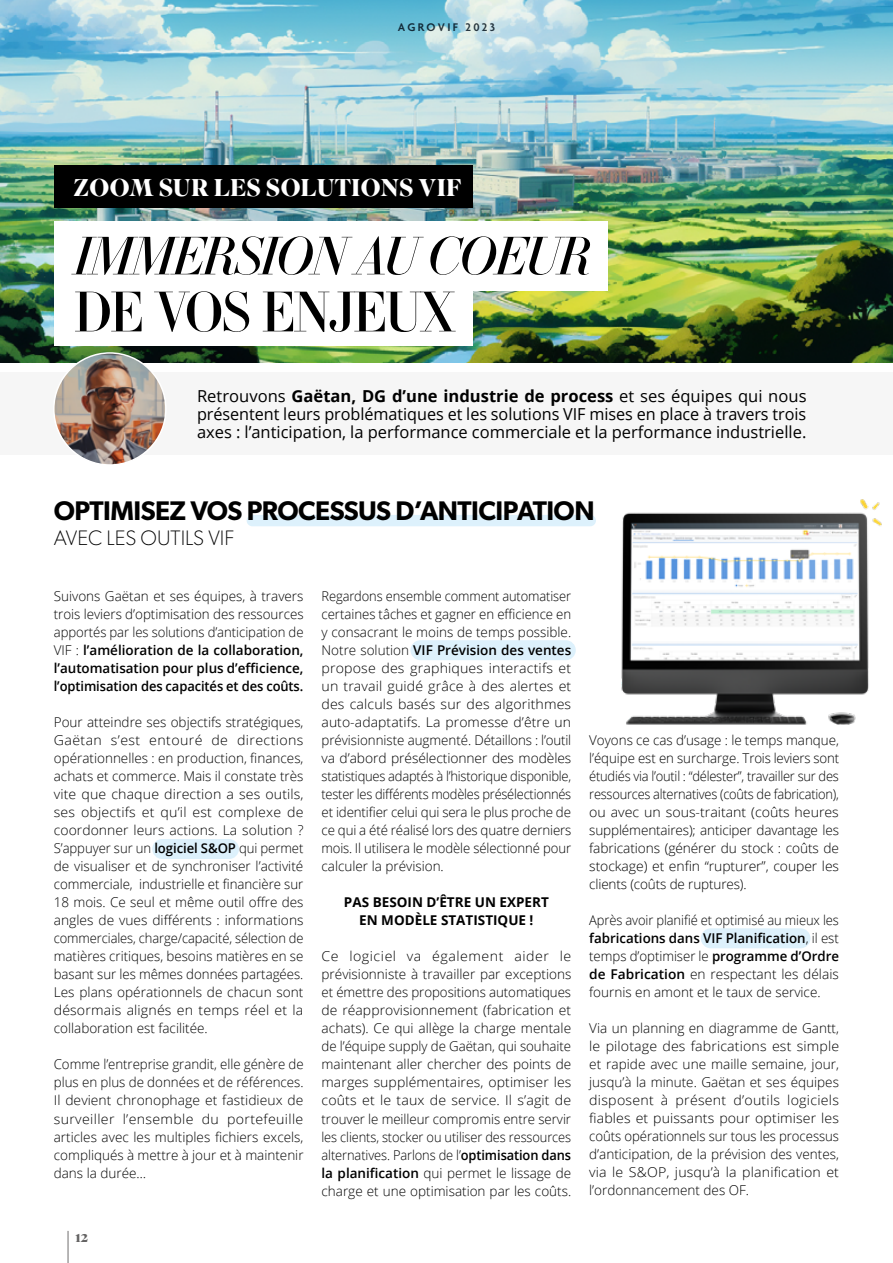
<style>
.page{position:relative;width:893px;height:1263px;background:#fff}
.page>*{position:absolute;margin:0;border:0;box-sizing:border-box;transform-origin:0 0}
.t1{font:54px "Essonnes Headline";letter-spacing:-.05em;color:#000}
.t2{font:italic 51px "Essonnes Headline";letter-spacing:-.05em;color:#000}
.t3{font:600 27px "Gibson";letter-spacing:-.02em;color:#000}
.t4{font:700 24.15px "Superior Title";letter-spacing:.005em;color:#fff}
.t5{font:100 21px "Gibson";color:#000}
.t6{font:16.5px/18px "Open Sans";color:#000;text-align:justify}
.t7{font:700 15px "Superior Title";color:#646363}
.t8{font:300 13.5px/18px "Open Sans";color:#000;text-align:justify}
.t9{font:300 13.5px/18px "Open Sans";color:#000;text-align:justify;scale:.95 1}
.t10{font:300 13.5px/18px "Open Sans";color:#000;text-align:justify;scale:1.05 1}
.t11{font:300 13.5px/18px "Open Sans";color:#000;text-align:justify;scale:.96 1}
.t12{font:700 13.5px/18px "Open Sans";color:#000;text-align:center}
.t13{font:600 12px "Agenda";letter-spacing:.2em;color:#2e3b45}
.s1{font-weight:700}
.s2{font-weight:600}
</style>
<div class="page">
<hr style="left:68px;top:1231px;width:1px;height:32px;background:#706f6f">
<div style="left:0;top:372px;width:893px;height:82px;background:#f6f6f6"></div>
<img style="left:0;top:0;width:893px;height:362px">
<div style="left:54px;top:221px;width:554px;height:69px;background:#fff"></div>
<div style="left:54px;top:166px;width:419px;height:42px;background:#000"></div>
<img style="left:621px;top:499px;width:261px;height:226px">
<div style="left:54px;top:276px;width:419px;height:69px;background:#fff"></div>
<img style="left:54px;top:353px;width:112px;height:112px;border-radius:56px">
<div style="left:53px;top:352px;width:114px;height:114px;border:2px solid #fff;border-radius:50%"></div>
<hr style="left:892px;top:809px;width:1px;height:454px;background:#2f3b45">
<div style="left:701px;top:928px;width:109px;height:20px;background:#ddf1fc;border-radius:10px"></div>
<div style="left:152px;top:839px;width:87px;height:20px;background:#ddf1fc;border-radius:10px"></div>
<div style="left:410px;top:640px;width:166px;height:20px;background:#ddf1fc;border-radius:10px"></div>
<div style="left:247px;top:515px;width:349px;height:11px;background:#ddf1fc;border-radius:6px"></div>
<p class="t13" style="left:398px;top:20px;width:99px">AGROVIF 2023</p>
<h3 class="t4" style="left:74px;top:172px;width:390px">ZOOM SUR LES SOLUTIONS VIF</h3>
<h2 class="t2" style="left:73px;top:219px;width:520px">IMMERSION AU COEUR</h2>
<h1 class="t1" style="left:73px;top:274px;width:384px">DE VOS ENJEUX</h1>
<p class="t6" style="left:197px;top:386px;width:611px">Retrouvons <span class="s1">Gaëtan, DG d’une industrie de process</span> et ses équipes qui nous présentent leurs problématiques et les solutions VIF mises en place à travers trois axes : l’anticipation, la performance commerciale et la performance industrielle.</p>
<h3 class="t3" style="left:54px;top:494px;width:542px">OPTIMISEZ VOS PROCESSUS D’ANTICIPATION</h3>
<h3 class="t5" style="left:54px;top:525px;width:182px">AVEC LES OUTILS VIF</h3>
<p class="t8" style="left:54px;top:587px;width:251px">Suivons Gaëtan et ses équipes, à travers trois leviers d’optimisation des ressources apportés par les solutions d’anticipation de VIF : <span class="s2">l’amélioration de la collaboration, l’automatisation pour plus d’efficience, l’optimisation des capacités et des coûts.</span></p>
<p class="t8" style="left:54px;top:713px;width:251px">Pour atteindre ses objectifs stratégiques, Gaëtan s’est entouré de directions opérationnelles : en production, finances, achats et commerce. Mais il constate très vite que chaque direction a ses outils, ses objectifs et qu’il est complexe de coordonner leurs actions. La solution ?<br>S’appuyer sur un <span class="s2">logiciel S&amp;OP</span> qui permet de visualiser et de synchroniser l’activité commerciale, industrielle et financière sur 18 mois. Ce seul et même outil offre des angles de vues différents : informations commerciales, charge/capacité, sélection de matières critiques, besoins matières en se basant sur les mêmes données partagées.<br>Les plans opérationnels de chacun sont désormais alignés en temps réel et la collaboration est facilitée.</p>
<p class="t8" style="left:54px;top:1055px;width:251px">Comme l’entreprise grandit, elle génère de plus en plus de données et de références.<br>Il devient chronophage et fastidieux de surveiller l’ensemble du portefeuille articles avec les multiples fichiers excels, compliqués à mettre à jour et à maintenir dans la durée…</p>
<p class="t7" style="left:75px;top:1227px;width:14px">12</p>
<p class="t9" style="left:321px;top:587px;width:264px">Regardons ensemble comment automatiser certaines tâches et gagner en efficience en y consacrant le moins de temps possible.<br>Notre solution <span class="s2">VIF Prévision des ventes </span>propose des graphiques interactifs et un travail guidé grâce à des alertes et des calculs basés sur des algorithmes auto-adaptatifs. La promesse d’être un prévisionniste augmenté. Détaillons : l’outil va d’abord présélectionner des modèles statistiques adaptés à l’historique disponible, tester les différents modèles présélectionnés et identifier celui qui sera le plus proche de ce qui a été réalisé lors des quatre derniers mois. Il utilisera le modèle sélectionné pour calculer la prévision.</p>
<p class="t12" style="left:344px;top:893px;width:206px">PAS BESOIN D’ÊTRE UN EXPERT<br>EN MODÈLE STATISTIQUE !</p>
<p class="t10" style="left:321px;top:947px;width:239px">Ce logiciel va également aider le prévisionniste à travailler par exceptions et émettre des propositions automatiques de réapprovisionnement (fabrication et achats). Ce qui allège la charge mentale de l’équipe supply de Gaëtan, qui souhaite maintenant aller chercher des points de marges supplémentaires, optimiser les coûts et le taux de service. Il s’agit de trouver le meilleur compromis entre servir les clients, stocker ou utiliser des ressources alternatives. Parlons de l’<span class="s2">optimisation dans la planification</span> qui permet le lissage de charge et une optimisation par les coûts.</p>
<p class="t8" style="left:589px;top:731px;width:251px">Voyons ce cas d’usage : le temps manque, l’équipe est en surcharge. Trois leviers sont étudiés via l’outil : “délester”, travailler sur des ressources alternatives (coûts de fabrication), ou avec un sous-traitant (coûts heures supplémentaires); anticiper davantage les fabrications (générer du stock : coûts de stockage) et enfin “rupturer”, couper les clients (coûts de ruptures).</p>
<p class="t11" style="left:589px;top:911px;width:262px">Après avoir planifié et optimisé au mieux les <span class="s2">fabrications dans VIF Planification</span>, il est temps d’optimiser le <span class="s2">programme d’Ordre de Fabrication</span> en respectant les délais fournis en amont et le taux de service.</p>
<p class="t8" style="left:589px;top:1019px;width:251px">Via un planning en diagramme de Gantt, le pilotage des fabrications est simple et rapide avec une maille semaine, jour, jusqu’à la minute. Gaëtan et ses équipes disposent à présent d’outils logiciels fiables et puissants pour optimiser les coûts opérationnels sur tous les processus d’anticipation, de la prévision des ventes, via le S&amp;OP, jusqu’à la planification et l’ordonnancement des OF.</p>
</div>
